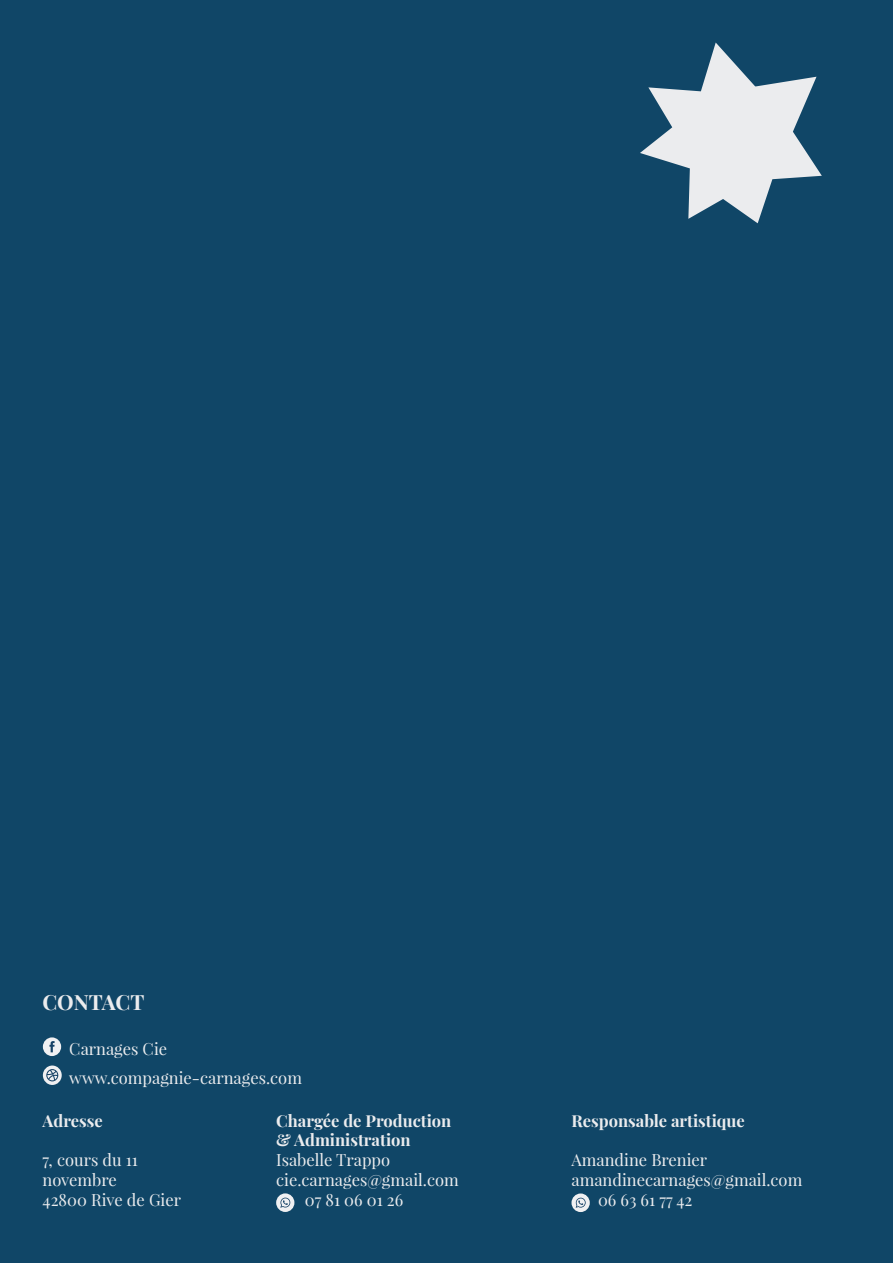
<style>
.page{position:relative;width:893px;height:1263px;background:#104667}
.page>*{position:absolute;margin:0;border:0;box-sizing:border-box;transform-origin:0 0}
.t1{font:700 21px "Playfair Display";letter-spacing:-.005em;color:#ebecee}
.t2{font:16.5px "Playfair Display";color:#ebecee}
.t3{font:700 16.5px "Playfair Display";color:#ebecee}
</style>
<div class="page">
<svg style="left:571px;top:1193px;width:19px;height:19px"></svg>
<svg style="left:576px;top:1198px;width:10px;height:10px"></svg>
<div style="left:276px;top:1193px;width:18px;height:19px;background:#f0f0f2;border-radius:9px"></div>
<svg style="left:280px;top:1197px;width:10px;height:11px"></svg>
<svg style="left:640px;top:43px;width:182px;height:180px"></svg>
<div style="left:43px;top:1037px;width:18px;height:19px;background:#f0f0f2;border-radius:9px"></div>
<svg style="left:49px;top:1041px;width:6px;height:11px"></svg>
<svg style="left:43px;top:1065px;width:19px;height:20px"></svg>
<svg style="left:46px;top:1069px;width:12px;height:12px"></svg>
<p class="t1" style="left:43px;top:985px;width:103px">CONTACT</p>
<p class="t2" style="left:69px;top:1039px;width:99px">Carnages Cie</p>
<p class="t2" style="left:69px;top:1067px;width:234px">www.compagnie-carnages.com</p>
<p class="t3" style="left:43px;top:1107px;width:62px">Adresse</p>
<p class="t2" style="left:43px;top:1149px;width:97px">7, cours du 11</p>
<p class="t2" style="left:43px;top:1169px;width:76px">novembre</p>
<p class="t2" style="left:43px;top:1189px;width:140px">42800 Rive de Gier</p>
<p class="t3" style="left:276px;top:1107px;width:177px">Chargée de Production</p>
<p class="t3" style="left:276px;top:1127px;width:136px">&amp; Administration</p>
<p class="t2" style="left:276px;top:1149px;width:116px">Isabelle Trappo</p>
<p class="t2" style="left:276px;top:1169px;width:184px">cie.carnages@gmail.com</p>
<p class="t2" style="left:305px;top:1189px;width:100px">07 81 06 01 26</p>
<p class="t3" style="left:571px;top:1108px;width:175px">Responsable artistique</p>
<p class="t2" style="left:571px;top:1150px;width:137px">Amandine Brenier</p>
<p class="t2" style="left:571px;top:1170px;width:232px">amandinecarnages@gmail.com</p>
<p class="t2" style="left:598px;top:1189px;width:96px">06 63 61 77 42</p>
</div>
